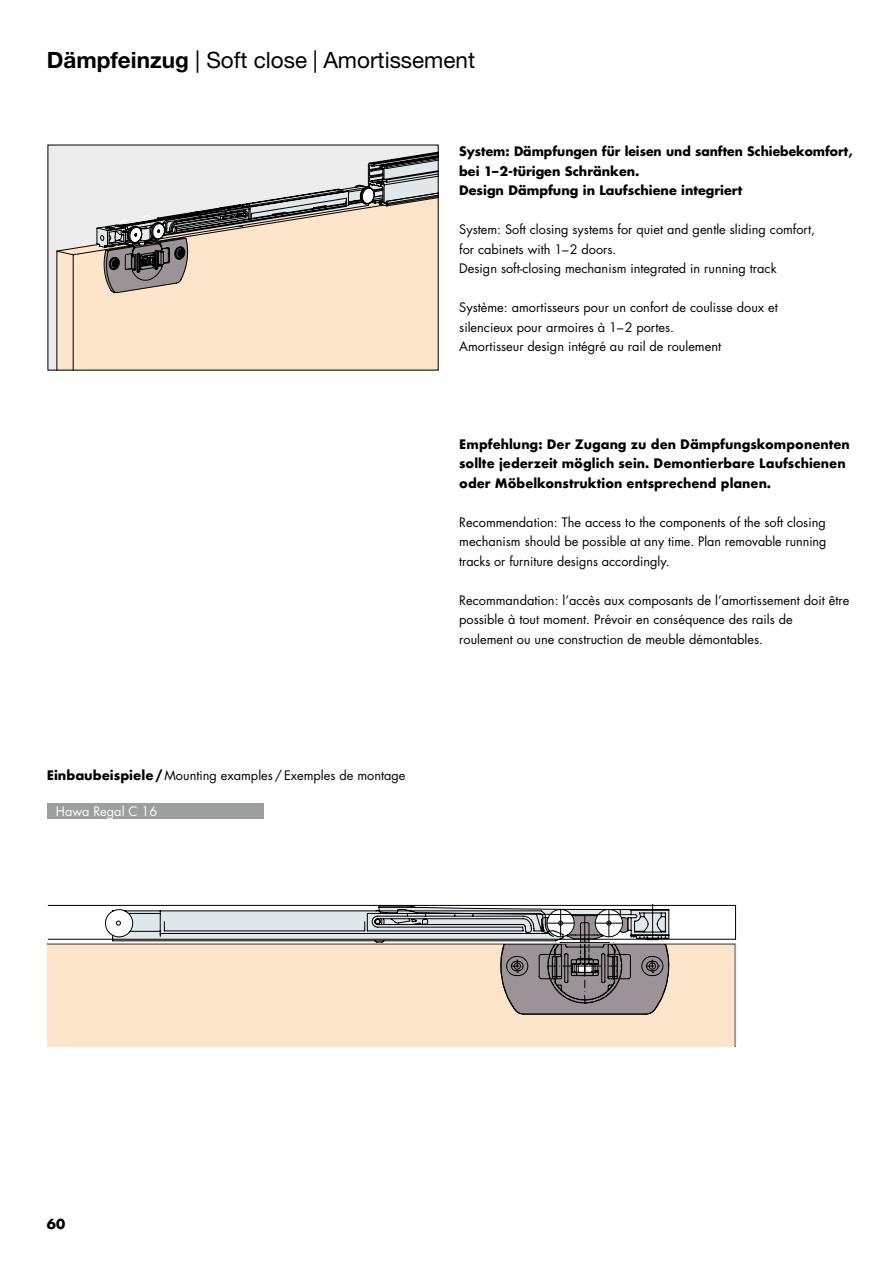
<style>
.page{position:relative;width:893px;height:1263px;background:#fff}
.page>*{position:absolute;margin:0;border:0;box-sizing:border-box;transform-origin:0 0}
.t1{font:22.5px "Helvetica Neue LT Std";color:#000}
.t2{font:700 13.5px "Futura";color:#000}
.t3{font:12.75px/19.5px "Futura";color:#000}
.t4{font:700 12.75px/19.5px "Futura";color:#000}
.t5{font:700 12.75px/19.5px "Futura Std";color:#000}
.t6{font:12.75px "Futura";color:#fff}
.s1{font-weight:700}
</style>
<div class="page">
<div style="left:47px;top:943px;width:689px;height:104px;background:#fde5cb"></div>
<hr style="left:868px;top:919px;width:1px;height:90px;background:#000">
<hr style="left:892px;top:919px;width:1px;height:90px;background:#000">
<svg style="left:892px;top:927px;width:1px;height:29px"></svg>
<hr style="left:735px;top:943px;width:1px;height:103px;background:#a7a7a8">
<svg style="left:48px;top:904px;width:689px;height:110px;background:#d1c6ba"></svg>
<div style="left:48px;top:145px;width:390px;height:225px;background:#ececec"></div>
<svg style="left:57px;top:151px;width:380px;height:218px"></svg>
<div style="left:47px;top:803px;width:217px;height:15px;background:#9d9e9e"></div>
<h1 class="t1" style="left:47px;top:47px;width:430px"><span class="s1">Dämpfeinzug</span> | Soft close | Amortissement</h1>
<p class="t5" style="left:459px;top:141px;width:395px">System: Dämpfungen für leisen und sanften Schiebekomfort, bei 1–2-türigen Schränken.<br>Design Dämpfung in Laufschiene integriert</p>
<p class="t3" style="left:459px;top:219px;width:357px">System: Soft closing systems for quiet and gentle sliding comfort, for cabinets with 1–2 doors.<br>Design soft-closing mechanism integrated in running track</p>
<p class="t3" style="left:459px;top:297px;width:320px">Système: amortisseurs pour un confort de coulisse doux et silencieux pour armoires à 1–2 portes.<br>Amortisseur design intégré au rail de roulement</p>
<p class="t3" style="left:47px;top:765px;width:360px"><span class="s1">Einbaubeispiele /</span> Mounting examples/Exemples de montage</p>
<p class="t6" style="left:56px;top:802px;width:103px">Hawa Regal C 16</p>
<p class="t4" style="left:459px;top:434px;width:392px">Empfehlung: Der Zugang zu den Dämpfungskomponenten sollte jederzeit möglich sein. Demontierbare Laufschienen oder Möbelkonstruktion entsprechend planen.</p>
<p class="t3" style="left:459px;top:512px;width:369px;text-align:justify">Recommendation: The access to the components of the soft closing mechanism should be possible at any time. Plan removable running tracks or furniture designs accordingly.</p>
<p class="t3" style="left:459px;top:590px;width:392px">Recommandation: l’accès aux composants de l’amortissement doit être possible à tout moment. Prévoir en conséquence des rails de roulement ou une construction de meuble démontables.</p>
<p class="t2" style="left:47px;top:1214px;width:20px">60</p>
</div>
